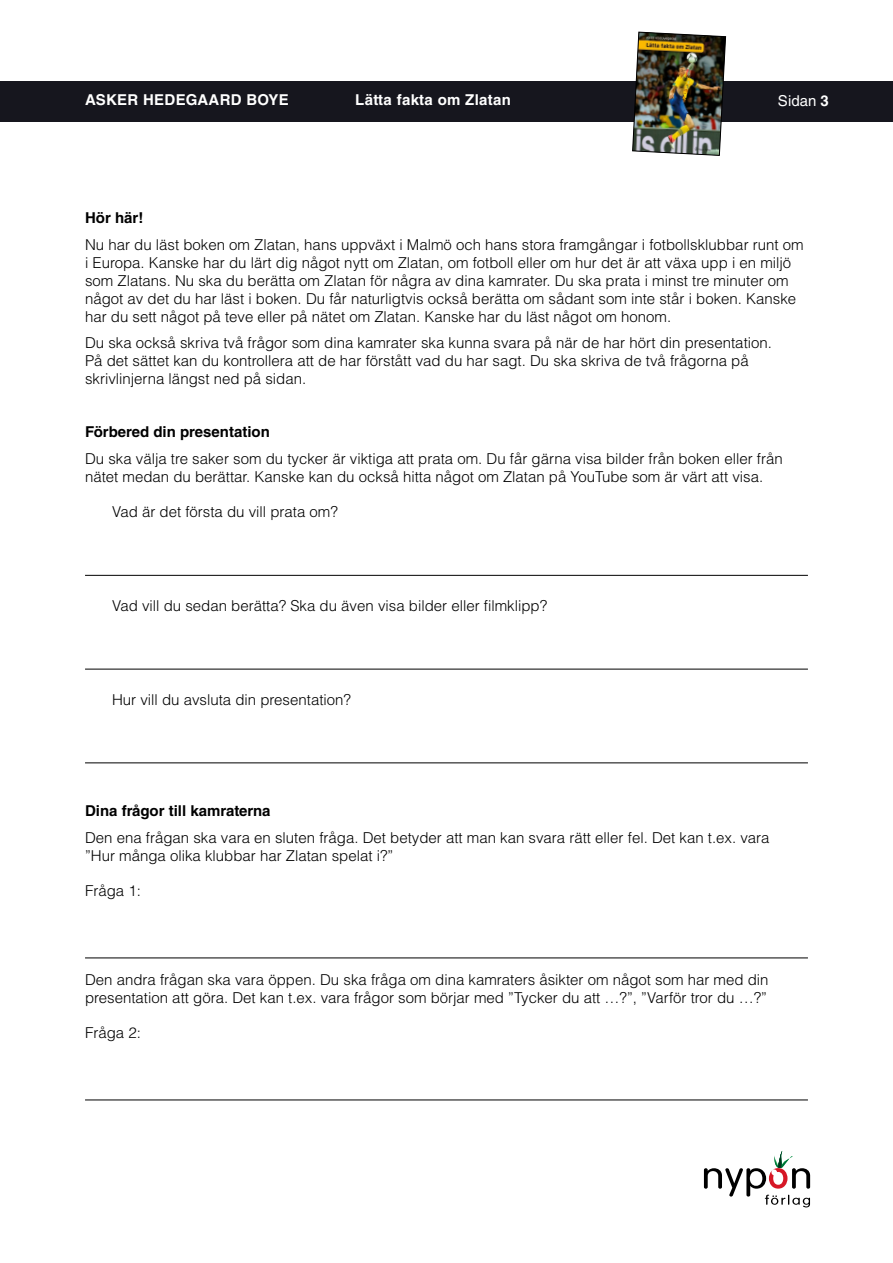
<style>
.page{position:relative;width:893px;height:1263px;background:#fff}
.page>*{position:absolute;margin:0;border:0;box-sizing:border-box;transform-origin:0 0}
.t1{font:300 15px/18px "Helvetica LT Std";color:#000}
.t2{font:700 15px "Helvetica LT Std";color:#000}
.t3{font:700 15px "Helvetica LT Std";letter-spacing:.02em;color:#fff}
.t4{font:15px "Helvetica LT Std";color:#fff}
.s1{font-weight:700}
</style>
<div class="page">
<div style="left:0;top:81px;width:893px;height:40px;background:#16161e"></div>
<svg style="left:704px;top:1151px;width:106px;height:56px"></svg>
<img style="left:632px;top:32px;width:94px;height:124px">
<hr style="left:85px;top:575px;width:723px;height:1px;background:#000">
<hr style="left:85px;top:669px;width:723px;height:1px;background:#000">
<hr style="left:85px;top:762px;width:723px;height:1px;background:#000">
<hr style="left:85px;top:957px;width:723px;height:1px;background:#000">
<hr style="left:85px;top:1099px;width:723px;height:1px;background:#000">
<p class="t3" style="left:85px;top:90px;width:205px">ASKER HEDEGAARD BOYE</p>
<p class="t3" style="left:355px;top:90px;width:157px">Lätta fakta om Zlatan</p>
<p class="t4" style="left:778px;top:92px;width:52px">Sidan <span class="s1">3</span></p>
<p class="t2" style="left:85px;top:209px;width:60px">Hör här!</p>
<p class="t1" style="left:85px;top:235px;width:720px">Nu har du läst boken om Zlatan, hans uppväxt i Malmö och hans stora framgångar i fotbollsklubbar runt om i Europa. Kanske har du lärt dig något nytt om Zlatan, om fotboll eller om hur det är att växa upp i en miljö som Zlatans. Nu ska du berätta om Zlatan för några av dina kamrater. Du ska prata i minst tre minuter om något av det du har läst i boken. Du får naturligtvis också berätta om sådant som inte står i boken. Kanske har du sett något på teve eller på nätet om Zlatan. Kanske har du läst något om honom.</p>
<p class="t1" style="left:85px;top:334px;width:688px">Du ska också skriva två frågor som dina kamrater ska kunna svara på när de har hört din presentation.<br>På det sättet kan du kontrollera att de har förstått vad du har sagt. Du ska skriva de två frågorna på skrivlinjerna längst ned på sidan.</p>
<p class="t2" style="left:85px;top:423px;width:186px">Förbered din presentation</p>
<p class="t1" style="left:85px;top:449px;width:699px">Du ska välja tre saker som du tycker är viktiga att prata om. Du får gärna visa bilder från boken eller från nätet medan du berättar. Kanske kan du också hitta något om Zlatan på YouTube som är värt att visa.</p>
<p class="t1" style="left:112px;top:503px;width:227px">Vad är det första du vill prata om?</p>
<p class="t1" style="left:112px;top:597px;width:437px">Vad vill du sedan berätta? Ska du även visa bilder eller filmklipp?</p>
<p class="t1" style="left:112px;top:690px;width:240px">Hur vill du avsluta din presentation?</p>
<p class="t2" style="left:85px;top:802px;width:187px">Dina frågor till kamraterna</p>
<p class="t1" style="left:85px;top:828px;width:686px">Den ena frågan ska vara en sluten fråga. Det betyder att man kan svara rätt eller fel. Det kan t.ex. vara ”Hur många olika klubbar har Zlatan spelat i?”</p>
<p class="t1" style="left:85px;top:881px;width:57px">Fråga 1:</p>
<p class="t1" style="left:85px;top:970px;width:685px">Den andra frågan ska vara öppen. Du ska fråga om dina kamraters åsikter om något som har med din presentation att göra. Det kan t.ex. vara frågor som börjar med ”Tycker du att …?”, ”Varför tror du …?”</p>
<p class="t1" style="left:85px;top:1023px;width:57px">Fråga 2:</p>
</div>
